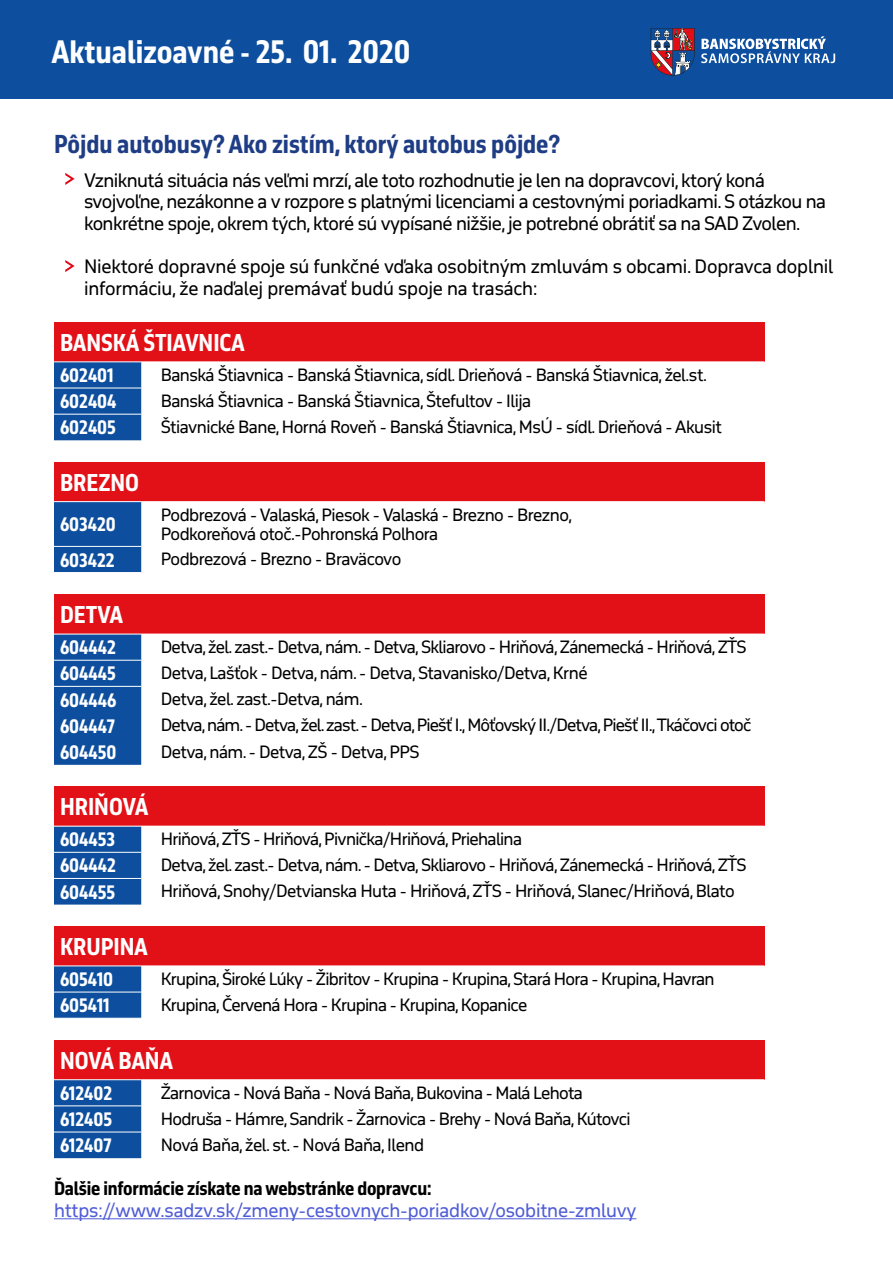
<style>
.page{position:relative;width:893px;height:1263px;background:#fff}
.page>*{position:absolute;margin:0;border:0;box-sizing:border-box;transform-origin:0 0}
.t1{font:30px "November Cond Pro Hea";color:#fff}
.t2{font:24px "November Cond Pro Hea";color:#1f3d85}
.t3{font:22.5px "November Cond Pro Hea";color:#fff}
.t4{font:18px/21.6px "November Pro";letter-spacing:-.03em;color:#000}
.t5{font:18px/21.6px "November Pro";letter-spacing:-.01em;color:#000}
.t6{font:18px "November Cond Pro Hea";color:#fff}
.t7{font:18px "November Pro";letter-spacing:-.01em;color:#4f5cd6}
.t8{font:18px "November Cond Pro Hea";letter-spacing:-.01em;color:#000}
.t9{font:16.5px/19.8px "November Pro";letter-spacing:-.04em;color:#000}
</style>
<div class="page">
<div style="left:0;top:0;width:893px;height:98px;background:#0d4f9e"></div>
<svg style="left:701px;top:36px;width:134px;height:27px"></svg>
<svg style="left:651px;top:29px;width:44px;height:47px"></svg>
<hr style="left:54px;top:1218px;width:582px;height:1px;background:#4f5cd6">
<div style="left:54px;top:322px;width:710px;height:40px;background:#e21017"></div>
<div style="left:54px;top:362px;width:87px;height:78px;background:#0d4f9e"></div>
<hr style="left:54px;top:388px;width:87px;height:1px;background:#fff">
<hr style="left:54px;top:414px;width:87px;height:1px;background:#fff">
<hr style="left:54px;top:361px;width:87px;height:1px;background:#fff">
<hr style="left:141px;top:361px;width:623px;height:1px;background:#fff">
<div style="left:54px;top:462px;width:710px;height:40px;background:#e21017"></div>
<div style="left:54px;top:502px;width:87px;height:70px;background:#0d4f9e"></div>
<hr style="left:54px;top:546px;width:87px;height:1px;background:#fff">
<hr style="left:54px;top:501px;width:87px;height:1px;background:#fff">
<hr style="left:141px;top:501px;width:623px;height:1px;background:#fff">
<div style="left:54px;top:594px;width:710px;height:40px;background:#e21017"></div>
<div style="left:54px;top:635px;width:87px;height:130px;background:#0d4f9e"></div>
<hr style="left:54px;top:660px;width:87px;height:1px;background:#fff">
<hr style="left:54px;top:686px;width:87px;height:1px;background:#fff">
<div style="left:54px;top:786px;width:710px;height:40px;background:#e21017"></div>
<div style="left:54px;top:827px;width:87px;height:77px;background:#0d4f9e"></div>
<hr style="left:54px;top:852px;width:87px;height:1px;background:#fff">
<hr style="left:54px;top:878px;width:87px;height:1px;background:#fff">
<div style="left:54px;top:926px;width:710px;height:40px;background:#e21017"></div>
<div style="left:54px;top:966px;width:87px;height:52px;background:#0d4f9e"></div>
<hr style="left:54px;top:992px;width:87px;height:1px;background:#fff">
<hr style="left:54px;top:965px;width:87px;height:1px;background:#fff">
<hr style="left:141px;top:965px;width:623px;height:1px;background:#fff">
<div style="left:54px;top:1040px;width:710px;height:40px;background:#e21017"></div>
<div style="left:54px;top:1080px;width:87px;height:78px;background:#0d4f9e"></div>
<hr style="left:54px;top:1105px;width:87px;height:1px;background:#fff">
<hr style="left:54px;top:1132px;width:87px;height:1px;background:#fff">
<hr style="left:54px;top:1079px;width:87px;height:1px;background:#fff">
<hr style="left:141px;top:1079px;width:623px;height:1px;background:#fff">
<svg style="left:65px;top:173px;width:10px;height:12px"></svg>
<svg style="left:65px;top:260px;width:10px;height:12px"></svg>
<h1 class="t1" style="left:52px;top:27px;width:360px">Aktualizoavné - 25. 01. 2020</h1>
<h2 class="t2" style="left:54px;top:124px;width:508px">Pôjdu autobusy? Ako zistím, ktorý autobus pôjde?</h2>
<p class="t4" style="left:84px;top:168px;width:744px">Vzniknutá situácia nás veľmi mrzí, ale toto rozhodnutie je len na dopravcovi, ktorý koná svojvoľne, nezákonne a v rozpore s platnými licenciami a cestovnými poriadkami. S otázkou na konkrétne spoje, okrem tých, ktoré sú vypísané nižšie, je potrebné obrátiť sa na SAD Zvolen.</p>
<p class="t5" style="left:84px;top:254px;width:751px">Niektoré dopravné spoje sú funkčné vďaka osobitným zmluvám s obcami. Dopravca doplnil informáciu, že naďalej premávať budú spoje na trasách:</p>
<h3 class="t3" style="left:60px;top:324px;width:186px">BANSKÁ ŠTIAVNICA</h3>
<p class="t6" style="left:60px;top:360px;width:55px">602401</p>
<p class="t9" style="left:161px;top:364px;width:548px">Banská Štiavnica - Banská Štiavnica, sídl. Drieňová - Banská Štiavnica, žel.st.</p>
<p class="t6" style="left:60px;top:386px;width:58px">602404</p>
<p class="t9" style="left:161px;top:390px;width:372px">Banská Štiavnica - Banská Štiavnica, Štefultov - Ilija</p>
<p class="t6" style="left:60px;top:413px;width:57px">602405</p>
<p class="t9" style="left:161px;top:416px;width:563px">Štiavnické Bane, Horná Roveň - Banská Štiavnica, MsÚ - sídl. Drieňová - Akusit</p>
<h3 class="t3" style="left:60px;top:464px;width:81px">BREZNO</h3>
<p class="t6" style="left:60px;top:509px;width:57px">603420</p>
<p class="t9" style="left:161px;top:504px;width:413px">Podbrezová - Valaská, Piesok - Valaská - Brezno - Brezno,<br>Podkoreňová otoč.-Pohronská Polhora</p>
<p class="t6" style="left:60px;top:545px;width:56px">603422</p>
<p class="t9" style="left:161px;top:548px;width:242px">Podbrezová - Brezno - Braväcovo</p>
<h3 class="t3" style="left:60px;top:596px;width:65px">DETVA</h3>
<p class="t6" style="left:60px;top:633px;width:57px">604442</p>
<p class="t9" style="left:161px;top:636px;width:587px">Detva, žel. zast.- Detva, nám. - Detva, Skliarovo - Hriňová, Zánemecká - Hriňová, ZŤS</p>
<p class="t6" style="left:60px;top:659px;width:57px">604445</p>
<p class="t9" style="left:161px;top:662px;width:428px">Detva, Lašťok - Detva, nám. - Detva, Stavanisko/Detva, Krné</p>
<p class="t6" style="left:60px;top:685px;width:58px">604446</p>
<p class="t9" style="left:161px;top:688px;width:204px">Detva, žel. zast.-Detva, nám.</p>
<p class="t6" style="left:60px;top:711px;width:56px">604447</p>
<p class="t9" style="left:161px;top:714px;width:592px">Detva, nám. - Detva, žel. zast. - Detva, Piešť I., Môťovský II./Detva, Piešť II., Tkáčovci otoč</p>
<p class="t6" style="left:60px;top:737px;width:58px">604450</p>
<p class="t9" style="left:161px;top:741px;width:260px">Detva, nám. - Detva, ZŠ - Detva, PPS</p>
<h3 class="t3" style="left:60px;top:788px;width:90px">HRIŇOVÁ</h3>
<p class="t6" style="left:60px;top:825px;width:57px">604453</p>
<p class="t9" style="left:161px;top:828px;width:363px">Hriňová, ZŤS - Hriňová, Pivnička/Hriňová, Priehalina</p>
<p class="t6" style="left:60px;top:851px;width:57px">604442</p>
<p class="t9" style="left:161px;top:854px;width:587px">Detva, žel. zast.- Detva, nám. - Detva, Skliarovo - Hriňová, Zánemecká - Hriňová, ZŤS</p>
<p class="t6" style="left:60px;top:877px;width:57px">604455</p>
<p class="t9" style="left:161px;top:880px;width:576px">Hriňová, Snohy/Detvianska Huta - Hriňová, ZŤS - Hriňová, Slanec/Hriňová, Blato</p>
<h3 class="t3" style="left:60px;top:928px;width:89px">KRUPINA</h3>
<p class="t6" style="left:60px;top:964px;width:55px">605410</p>
<p class="t9" style="left:161px;top:968px;width:555px">Krupina, Široké Lúky - Žibritov - Krupina - Krupina, Stará Hora - Krupina, Havran</p>
<p class="t6" style="left:60px;top:990px;width:51px">605411</p>
<p class="t9" style="left:161px;top:994px;width:368px">Krupina, Červená Hora - Krupina - Krupina, Kopanice</p>
<h3 class="t3" style="left:60px;top:1042px;width:114px">NOVÁ BAŇA</h3>
<p class="t6" style="left:60px;top:1078px;width:54px">612402</p>
<p class="t9" style="left:161px;top:1082px;width:424px">Žarnovica - Nová Baňa - Nová Baňa, Bukovina - Malá Lehota</p>
<p class="t6" style="left:60px;top:1104px;width:54px">612405</p>
<p class="t9" style="left:161px;top:1108px;width:471px">Hodruša - Hámre, Sandrik - Žarnovica - Brehy - Nová Baňa, Kútovci</p>
<p class="t6" style="left:60px;top:1130px;width:53px">612407</p>
<p class="t9" style="left:161px;top:1134px;width:265px">Nová Baňa, žel. st. - Nová Baňa, Ilend</p>
<p class="t8" style="left:54px;top:1174px;width:379px">Ďalšie informácie získate na webstránke dopravcu:</p>
<p class="t7" style="left:54px;top:1196px;width:584px">https://www.sadzv.sk/zmeny-cestovnych-poriadkov/osobitne-zmluvy</p>
</div>
